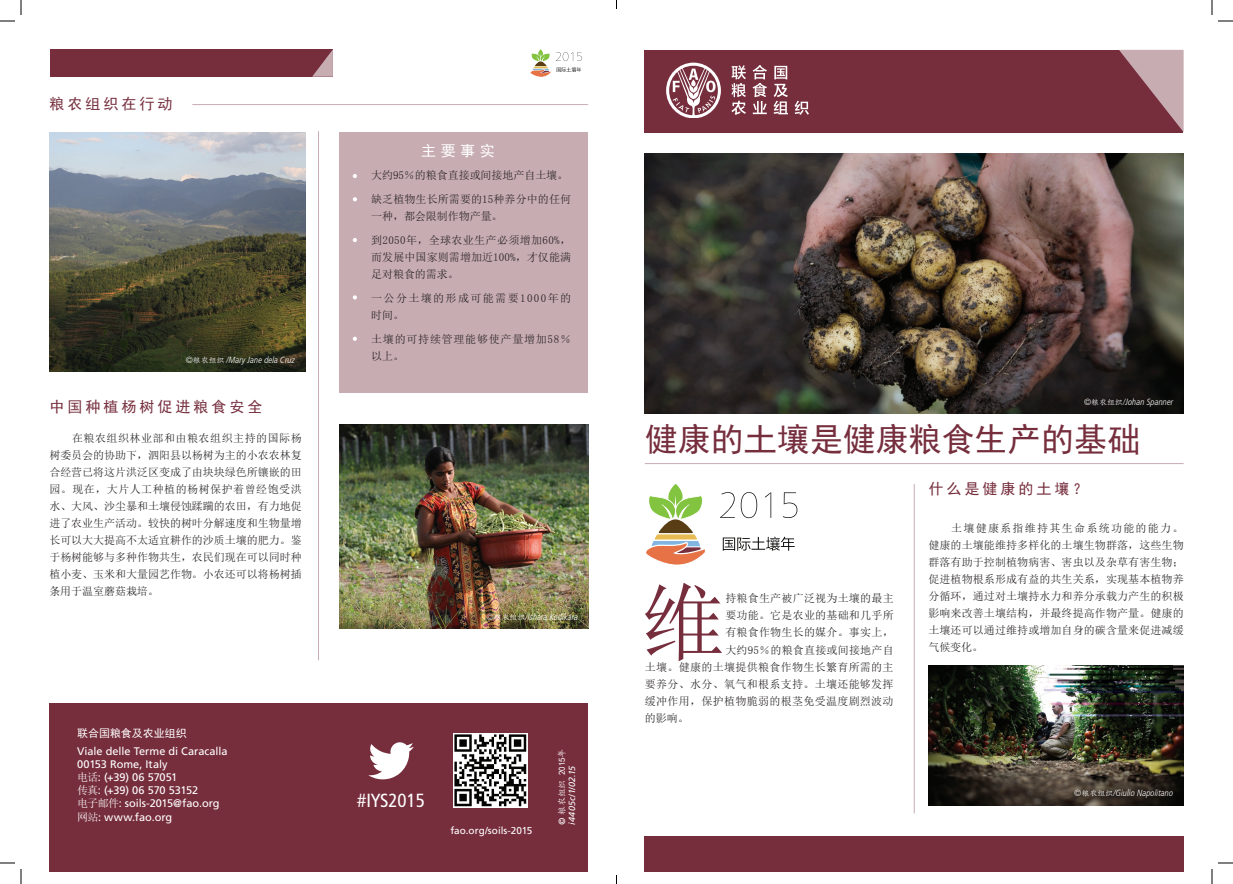
<style>
.page{position:relative;width:1233px;height:884px;background:#fff}
.page>*{position:absolute;margin:0;border:0;box-sizing:border-box;transform-origin:0 0}
.t1{font:85.6px "Sim Sun";color:#762e3d}
.t2{font:33px "Sim Hei";color:#762e3d}
.t3{font:condensed 19px "Frutiger LT Pro";color:#fff}
.t4{font:15px "Sim Hei";letter-spacing:.2em;color:#762e3d}
.t5{font:15px "Sim Hei";letter-spacing:.2em;color:#77303f}
.t6{font:15px "Sim Hei";color:#fff}
.t7{font:11px/17px "Sim Sun";letter-spacing:.02em;color:#231f20}
.t8{font:11px/13.2px "Frutiger LT Std";letter-spacing:-.005em;color:#fff}
.t9{font:11px/17px "Sim Sun";letter-spacing:.13em;color:#231f20}
.t10{font:11px/17px "Sim Sun";letter-spacing:.07em;color:#231f20}
.t11{font:11px "Sim Hei";letter-spacing:-.005em;color:#fff}
.t12{font:10px "Frutiger LT Std";color:#fff}
.t13{font:italic 300 condensed 9px "Frutiger LT Pro";color:#fff}
.t14{font:italic 9px "Frutiger LT Std";letter-spacing:.015em;color:#fff}
.t15{font:9px "Kai Ti";letter-spacing:-.025em;color:#fff}
.s1{font-family:"Kai Ti";font-weight:400;font-style:normal;font-stretch:normal;font-size:8px}
.s2{font-family:"Sim Sun"}
.s3{font-family:"Frutiger LT Std";font-style:italic}
</style>
<div class="page">
<div style="left:339px;top:132px;width:249px;height:260px;background:#c7acb2"></div>
<img style="left:645px;top:153px;width:538px;height:261px">
<div style="left:645px;top:50px;width:538px;height:82px;background:#762e3d"></div>
<hr style="left:645px;top:463px;width:538px;height:1px;background:#c7acb2">
<svg style="left:1119px;top:50px;width:64px;height:81px"></svg>
<div style="left:645px;top:836px;width:539px;height:35px;background:#762e3d"></div>
<img style="left:49px;top:132px;width:256px;height:240px">
<img style="left:339px;top:424px;width:249px;height:204px">
<svg style="left:353px;top:174px;width:4px;height:4px"></svg>
<svg style="left:353px;top:238px;width:4px;height:4px"></svg>
<svg style="left:353px;top:197px;width:4px;height:4px"></svg>
<svg style="left:353px;top:295px;width:4px;height:5px"></svg>
<svg style="left:353px;top:337px;width:4px;height:4px"></svg>
<div style="left:49px;top:703px;width:539px;height:168px;background:#762e3d"></div>
<img style="left:453px;top:733px;width:75px;height:75px">
<div style="left:50px;top:49px;width:283px;height:28px;background:#762e3d"></div>
<svg style="left:312px;top:49px;width:21px;height:28px"></svg>
<hr style="left:914px;top:484px;width:1px;height:329px;background:#c7acb2">
<hr style="left:318px;top:131px;width:1px;height:529px;background:#c7acb2">
<svg style="left:368px;top:742px;width:46px;height:37px"></svg>
<hr style="left:192px;top:104px;width:396px;height:1px;background:#c7acb2">
<img style="left:929px;top:666px;width:254px;height:139px">
<svg style="left:646px;top:484px;width:59px;height:81px"></svg>
<svg style="left:720px;top:492px;width:37px;height:26px"></svg>
<svg style="left:765px;top:492px;width:6px;height:26px"></svg>
<svg style="left:783px;top:492px;width:14px;height:26px"></svg>
<svg style="left:723px;top:537px;width:71px;height:14px"></svg>
<svg style="left:530px;top:49px;width:52px;height:28px"></svg>
<svg style="left:666px;top:63px;width:55px;height:55px"></svg>
<svg style="left:731px;top:65px;width:15px;height:50px"></svg>
<svg style="left:752px;top:65px;width:15px;height:49px"></svg>
<svg style="left:773px;top:66px;width:15px;height:48px"></svg>
<svg style="left:794px;top:101px;width:15px;height:14px"></svg>
<svg style="left:1218px;top:20px;width:15px;height:2px"></svg>
<svg style="left:1218px;top:862px;width:15px;height:2px"></svg>
<svg style="left:0;top:0;width:22px;height:22px"></svg>
<svg style="left:0;top:862px;width:22px;height:22px"></svg>
<svg style="left:1211px;top:0;width:1px;height:15px"></svg>
<svg style="left:1211px;top:869px;width:1px;height:15px"></svg>
<h3 class="t5" style="left:49px;top:96px;width:125px">粮农组织在行动</h3>
<p class="t13" style="left:186px;top:355px;width:111px">©<span class="s1">粮农组织</span> /Mary Jane dela Cruz</p>
<h3 class="t4" style="left:49px;top:399px;width:214px">中国种植杨树促进粮食安全</h3>
<p class="t7" style="left:49px;top:430px;width:254px;text-align:justify;text-indent:23px">在粮农组织林业部和由粮农组织主持的国际杨树委员会的协助下，泗阳县以杨树为主的小农农林复合经营已将这片洪泛区变成了由块块绿色所镶嵌的田园。现在，大片人工种植的杨树保护着曾经饱受洪水、大风、沙尘暴和土壤侵蚀蹂躏的农田，有力地促进了农业生产活动。较快的树叶分解速度和生物量增长可以大大提高不太适宜耕作的沙质土壤的肥力。鉴于杨树能够与多种作物共生，农民们现在可以同时种植小麦、玉米和大量园艺作物。小农还可以将杨树插条用于温室蘑菇栽培。</p>
<p class="t11" style="left:77px;top:727px;width:111px">联合国粮食及农业组织</p>
<p class="t8" style="left:77px;top:744px;width:152px">Viale delle Terme di Caracalla<br>00153 Rome, Italy<br><span class="s2">电话</span>: (+39) 06 57051<br><span class="s2">传真</span>: (+39) 06 570 53152<br><span class="s2">电子邮件</span>: soils-2015@fao.org<span class="s2">网站</span>: www.fao.org</p>
<h3 class="t6" style="left:421px;top:143px;width:75px">主要事实</h3>
<p class="t7" style="left:371px;top:163px;width:201px;line-height:24px">大约95％的粮食直接或间接地产自土壤。缺乏植物生长所需要的15种养分中的任何</p>
<p class="t7" style="left:371px;top:204px;width:201px;line-height:24px">一种，都会限制作物产量。<br>到2050年，全球农业生产必须增加60%，</p>
<p class="t7" style="left:371px;top:249px;width:201px">而发展中国家则需增加近100%，才仅能满足对粮食的需求。</p>
<p class="t9" style="left:371px;top:290px;width:201px">一公分土壤的形成可能需要1000年的时间。</p>
<p class="t10" style="left:371px;top:331px;width:201px">土壤的可持续管理能够使产量增加58％以上。</p>
<p class="t13" style="left:486px;top:611px;width:93px">©<span class="s1">粮农组织</span>/Ishara Kodikara</p>
<h3 class="t3" style="left:357px;top:789px;width:69px">#IYS2015</h3>
<p class="t12" style="left:450px;top:825px;width:83px">fao.org/soils-2015</p>
<p class="t15" style="left:557px;top:825px;width:77px;rotate:-90deg"><span class="s3">©</span> 粮农组织 2015年</p>
<p class="t14" style="left:567px;top:825px;width:61px;rotate:-90deg">i4405c/1/02.15</p>
<p class="t13" style="left:1084px;top:397px;width:91px">©<span class="s1">粮农组织</span>/Johan Spanner</p>
<h2 class="t2" style="left:645px;top:422px;width:497px">健康的土壤是健康粮食生产的基础</h2>
<h1 class="t1" style="left:640px;top:579px;width:87px">维</h1>
<p class="t7" style="left:725px;top:589px;width:170px">持粮食生产被广泛视为土壤的最主</p>
<p class="t7" style="left:725px;top:607px;width:170px">要功能。它是农业的基础和几乎所</p>
<p class="t7" style="left:725px;top:624px;width:170px">有粮食作物生长的媒介。事实上，</p>
<p class="t7" style="left:725px;top:641px;width:170px">大约95％的粮食直接或间接地产自</p>
<p class="t7" style="left:645px;top:658px;width:250px">土壤。健康的土壤提供粮食作物生长繁育所需的主</p>
<p class="t7" style="left:645px;top:675px;width:250px">要养分、水分、氧气和根系支持。土壤还能够发挥</p>
<p class="t7" style="left:645px;top:693px;width:250px">缓冲作用，保护植物脆弱的根茎免受温度剧烈波动</p>
<p class="t7" style="left:645px;top:710px;width:45px">的影响。</p>
<h3 class="t4" style="left:928px;top:481px;width:160px">什么是健康的土壤？</h3>
<p class="t7" style="left:928px;top:520px;width:257px;text-align:justify;text-indent:23px">土壤健康系指维持其生命系统功能的能力。健康的土壤能维持多样化的土壤生物群落，这些生物群落有助于控制植物病害、害虫以及杂草有害生物；促进植物根系形成有益的共生关系，实现基本植物养分循环，通过对土壤持水力和养分承载力产生的积极影响来改善土壤结构，并最终提高作物产量。健康的土壤还可以通过维持或增加自身的碳含量来促进减缓气候变化。</p>
<p class="t13" style="left:1074px;top:788px;width:100px">©<span class="s1">粮农组织</span>/Giulio Napolitano</p>
</div>
